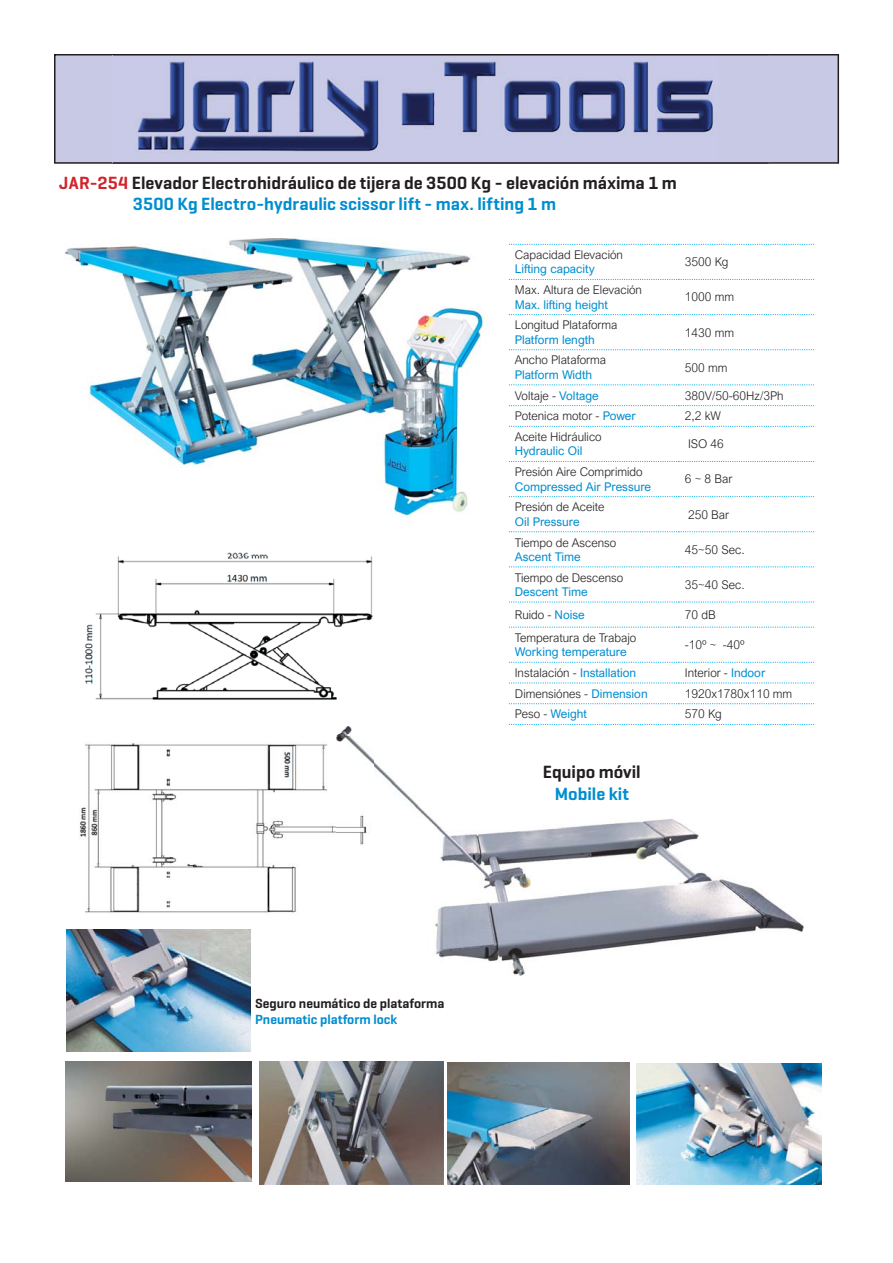
<style>
.page{position:relative;width:893px;height:1263px;background:#fff}
.page>*{position:absolute;margin:0;border:0;box-sizing:border-box;transform-origin:0 0}
.t1{font:600 18px/21px "Geogrotesque";color:#231f20}
.t2{font:600 18px "Geogrotesque";color:#008ed0}
.t3{font:600 13.5px "Geogrotesque";color:#231f20}
.t4{font:600 13.5px "Geogrotesque";color:#008ed0}
.t5{font:300 12px "Arial Nova";color:#231f20}
.t6{font:12px "Arial Nova";color:#008ed0}
.s1{color:#d2232a}
.s2{color:#008ed0}
.s3{font-weight:400;color:#008ed0}
.s4{font-weight:300;color:#231f20}
</style>
<div class="page">
<div style="left:54px;top:54px;width:785px;height:110px;background:#c7c9e5"></div>
<img style="left:113px;top:54px;width:656px;height:110px">
<img style="left:113px;top:55px;width:656px;height:2px">
<img style="left:84px;top:555px;width:289px;height:172px">
<img style="left:79px;top:743px;width:257px;height:170px">
<img style="left:636px;top:1064px;width:186px;height:120px">
<img style="left:67px;top:929px;width:184px;height:123px">
<img style="left:260px;top:1062px;width:184px;height:122px">
<img style="left:66px;top:1062px;width:186px;height:120px">
<img style="left:65px;top:238px;width:508px;height:317px">
<svg style="left:509px;top:244px;width:305px;height:1px"></svg>
<svg style="left:509px;top:279px;width:305px;height:1px"></svg>
<svg style="left:509px;top:314px;width:305px;height:1px"></svg>
<svg style="left:509px;top:349px;width:305px;height:1px"></svg>
<svg style="left:509px;top:384px;width:305px;height:1px"></svg>
<svg style="left:509px;top:405px;width:305px;height:1px"></svg>
<svg style="left:509px;top:426px;width:305px;height:1px"></svg>
<svg style="left:509px;top:461px;width:305px;height:1px"></svg>
<svg style="left:509px;top:496px;width:305px;height:1px"></svg>
<svg style="left:509px;top:531px;width:305px;height:1px"></svg>
<svg style="left:509px;top:566px;width:305px;height:1px"></svg>
<svg style="left:509px;top:601px;width:305px;height:2px"></svg>
<svg style="left:509px;top:627px;width:305px;height:1px"></svg>
<svg style="left:509px;top:662px;width:305px;height:1px"></svg>
<svg style="left:509px;top:682px;width:305px;height:2px"></svg>
<svg style="left:509px;top:703px;width:305px;height:1px"></svg>
<svg style="left:509px;top:724px;width:305px;height:1px"></svg>
<img style="left:448px;top:1063px;width:182px;height:121px">
<img style="left:336px;top:733px;width:467px;height:242px">
<img style="left:340px;top:727px;width:12px;height:6px">
<img style="left:336px;top:737px;width:37px;height:190px">
<h1 class="t1" style="left:133px;top:173px;width:546px;text-indent:-74px"><span class="s1">JAR-254</span> Elevador Electrohidráulico de tijera de 3500 Kg - elevación máxima 1 m<br><span class="s2">3500 Kg Electro-hydraulic scissor lift - max. lifting 1 m</span></h1>
<p class="t5" style="left:515px;top:247px;width:110px">Capacidad Elevación</p>
<p class="t6" style="left:515px;top:262px;width:82px">Lifting capacity</p>
<p class="t5" style="left:515px;top:282px;width:129px">Max. Altura de Elevación</p>
<p class="t6" style="left:515px;top:297px;width:95px">Max. lifting height</p>
<p class="t5" style="left:515px;top:318px;width:104px">Longitud Plataforma</p>
<p class="t6" style="left:515px;top:332px;width:82px">Platform length</p>
<p class="t5" style="left:515px;top:353px;width:93px">Ancho Plataforma</p>
<p class="t6" style="left:515px;top:367px;width:79px">Platform Width</p>
<p class="t5" style="left:685px;top:255px;width:45px">3500 Kg</p>
<p class="t5" style="left:685px;top:290px;width:51px">1000 mm</p>
<p class="t5" style="left:685px;top:325px;width:51px">1430 mm</p>
<p class="t5" style="left:685px;top:360px;width:44px">500 mm</p>
<p class="t5" style="left:515px;top:388px;width:85px">Voltaje - <span class="s3">Voltage</span></p>
<p class="t5" style="left:685px;top:388px;width:100px">380V/50-60Hz/3Ph</p>
<p class="t5" style="left:515px;top:409px;width:123px">Potenica motor - <span class="s3">Power</span></p>
<p class="t5" style="left:685px;top:409px;width:38px">2,2 kW</p>
<p class="t5" style="left:515px;top:429px;width:88px">Aceite Hidráulico</p>
<p class="t6" style="left:515px;top:444px;width:69px">Hydraulic Oil</p>
<p class="t5" style="left:688px;top:437px;width:37px">ISO 46</p>
<p class="t5" style="left:515px;top:464px;width:129px">Presión Aire Comprimido</p>
<p class="t6" style="left:515px;top:479px;width:138px">Compressed Air Pressure</p>
<p class="t5" style="left:515px;top:500px;width:91px">Presión de Aceite</p>
<p class="t6" style="left:515px;top:514px;width:66px">Oil Pressure</p>
<p class="t5" style="left:515px;top:535px;width:103px">Tiempo de Ascenso</p>
<p class="t6" style="left:515px;top:549px;width:68px">Ascent Time</p>
<p class="t5" style="left:515px;top:570px;width:110px">Tiempo de Descenso</p>
<p class="t6" style="left:515px;top:584px;width:75px">Descent Time</p>
<p class="t5" style="left:685px;top:472px;width:49px">6 ~ 8 Bar</p>
<p class="t5" style="left:688px;top:507px;width:43px">250 Bar</p>
<p class="t5" style="left:685px;top:542px;width:61px">45~50 Sec.</p>
<p class="t5" style="left:685px;top:577px;width:61px">35~40 Sec.</p>
<p class="t5" style="left:515px;top:607px;width:71px">Ruido - <span class="s3">Noise</span></p>
<p class="t5" style="left:685px;top:607px;width:32px">70 dB</p>
<p class="t5" style="left:515px;top:630px;width:123px">Temperatura de Trabajo</p>
<p class="t6" style="left:515px;top:644px;width:113px">Working temperature</p>
<p class="t5" style="left:685px;top:637px;width:61px">-10º ~ -40º</p>
<p class="t5" style="left:515px;top:665px;width:123px">Instalación - <span class="s3">Installation</span></p>
<p class="t5" style="left:685px;top:665px;width:82px">Interior - <span class="s3">Indoor</span></p>
<p class="t5" style="left:515px;top:686px;width:134px">Dimensiónes - <span class="s3">Dimension</span></p>
<p class="t5" style="left:685px;top:686px;width:109px">1920x1780x110 mm</p>
<p class="t6" style="left:515px;top:707px;width:74px"><span class="s4">Peso -</span> Weight</p>
<p class="t5" style="left:685px;top:707px;width:38px">570 Kg</p>
<p class="t3" style="left:255px;top:997px;width:191px">Seguro neumático de plataforma</p>
<p class="t4" style="left:255px;top:1013px;width:144px">Pneumatic platform lock</p>
<h1 class="t1" style="left:543px;top:763px;width:99px">Equipo móvil</h1>
<h1 class="t2" style="left:555px;top:786px;width:76px">Mobile kit</h1>
</div>
